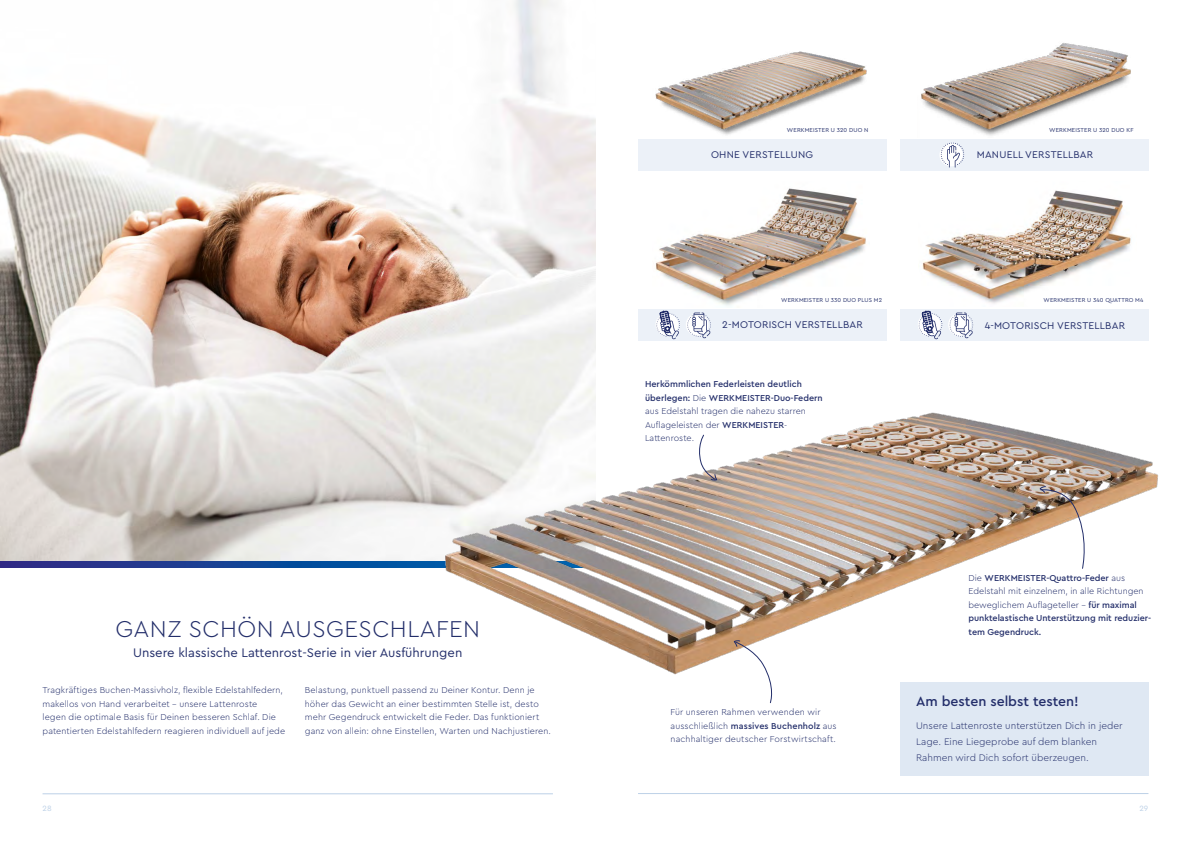
<style>
.page{position:relative;width:1191px;height:842px;background:#fff}
.page>*{position:absolute;margin:0;border:0;box-sizing:border-box;transform-origin:0 0}
.t1{font:300 24px "Cera PRO";letter-spacing:.02em;color:#232e6a}
.t2{font:500 14px "Cera PRO";color:#232e6a}
.t3{font:13px "Cera PRO";color:#232e6a}
.t4{font:10.2px "Cera PRO";letter-spacing:.02em;color:#232e6a}
.t5{font:300 10px/16px "Cera PRO";color:#232e6a}
.t6{font:300 9px/13.5px "Cera PRO";letter-spacing:.01em;color:#232e6a}
.t7{font:500 9px/13.5px "Cera PRO";color:#232e6a}
.t8{font:8px "Cera PRO";color:#bdd1e7}
.t9{font:6px "Cera PRO";letter-spacing:.02em;color:#232e6a}
.s1{font-weight:300}
.s2{font-weight:500}
</style>
<div class="page">
<img style="left:655px;top:51px;width:212px;height:84px">
<img style="left:0;top:0;width:595px;height:561px">
<hr style="left:638px;top:793px;width:510px;height:1px;background:#bdd1e7">
<hr style="left:43px;top:794px;width:510px;height:1px;background:#bdd1e7">
<svg style="left:0;top:561px;width:439px;height:6px;background:#154194"></svg>
<img style="left:439px;top:360px;width:719px;height:323px">
<svg style="left:733px;top:640px;width:43px;height:64px"></svg>
<img style="left:656px;top:188px;width:210px;height:118px">
<img style="left:922px;top:190px;width:210px;height:114px">
<div style="left:638px;top:309px;width:248px;height:31px;background:#ecf1f8"></div>
<div style="left:900px;top:309px;width:248px;height:31px;background:#ecf1f8"></div>
<svg style="left:918px;top:310px;width:24px;height:30px"></svg>
<div style="left:655px;top:313px;width:23px;height:23px;background:#f2f5fa;border-radius:50%"></div>
<svg style="left:656px;top:310px;width:24px;height:30px"></svg>
<div style="left:948px;top:313px;width:23px;height:23px;background:#f8fafc;border-radius:50%"></div>
<svg style="left:949px;top:313px;width:24px;height:25px"></svg>
<div style="left:686px;top:313px;width:22px;height:23px;background:#fff;border-radius:50%"></div>
<svg style="left:687px;top:313px;width:24px;height:25px"></svg>
<div style="left:638px;top:139px;width:248px;height:31px;background:#ecf1f8"></div>
<div style="left:900px;top:139px;width:248px;height:31px;background:#ecf1f8"></div>
<div style="left:939px;top:143px;width:23px;height:23px;background:#f4f7fb;border-radius:50%"></div>
<svg style="left:940px;top:142px;width:24px;height:26px"></svg>
<img style="left:921px;top:43px;width:210px;height:93px">
<img style="left:1038px;top:486px;width:51px;height:83px">
<svg style="left:696px;top:434px;width:22px;height:46px"></svg>
<div style="left:900px;top:682px;width:248px;height:93px;background:#dfe8f3"></div>
<p class="t9" style="left:787px;top:126px;width:83px">WERKMEISTER U 320 DUO N</p>
<p class="t9" style="left:1049px;top:126px;width:86px">WERKMEISTER U 320 DUO KF</p>
<p class="t4" style="left:711px;top:148px;width:103px">OHNE VERSTELLUNG</p>
<p class="t4" style="left:976px;top:148px;width:118px">MANUELL VERSTELLBAR</p>
<p class="t9" style="left:781px;top:296px;width:102px">WERKMEISTER U 330 DUO PLUS M2</p>
<p class="t9" style="left:1043px;top:296px;width:101px">WERKMEISTER U 340 QUATTRO M4</p>
<p class="t4" style="left:722px;top:318px;width:142px">2-MOTORISCH VERSTELLBAR</p>
<p class="t4" style="left:984px;top:318px;width:142px">4-MOTORISCH VERSTELLBAR</p>
<h1 class="t1" style="left:115px;top:613px;width:366px">GANZ SCHÖN AUSGESCHLAFEN</h1>
<h3 class="t3" style="left:133px;top:644px;width:331px">Unsere klassische Lattenrost-Serie in vier Ausführungen</h3>
<p class="t6" style="left:43px;top:683px;width:244px">Tragkräftiges Buchen-Massivholz, flexible Edelstahlfedern, makellos von Hand verarbeitet – unsere Lattenroste<br>legen die optimale Basis für Deinen besseren Schlaf. Die patentierten Edelstahlfedern reagieren individuell auf jede</p>
<p class="t6" style="left:305px;top:683px;width:248px">Belastung, punktuell passend zu Deiner Kontur. Denn je höher das Gewicht an einer bestimmten Stelle ist, desto mehr Gegendruck entwickelt die Feder. Das funktioniert ganz von allein: ohne Einstellen, Warten und Nachjustieren.</p>
<p class="t7" style="left:645px;top:377px;width:179px">Herkömmlichen Federleisten deutlich überlegen: <span class="s1">Die</span> WERKMEISTER-Duo-Federn <span class="s1">aus Edelstahl tragen die nahezu starren Auflageleisten der</span> WERKMEISTER<span class="s1">-Lattenroste.</span></p>
<p class="t6" style="left:670px;top:705px;width:168px">Für unseren Rahmen verwenden wir ausschließlich <span class="s2">massives Buchenholz</span> aus nachhaltiger deutscher Forstwirtschaft.</p>
<p class="t7" style="left:968px;top:570px;width:184px"><span class="s1">Die</span> WERKMEISTER-Quattro-Feder <span class="s1">aus Edelstahl mit einzelnem, in alle Richtungen beweglichem Auflageteller –</span> für maximal punktelastische Unterstützung mit reduzier&shy;tem Gegendruck.</p>
<h2 class="t2" style="left:916px;top:692px;width:164px">Am besten selbst testen!</h2>
<p class="t5" style="left:916px;top:717px;width:208px">Unsere Lattenroste unterstützen Dich in jeder<br>Lage. Eine Liegeprobe auf dem blanken<br>Rahmen wird Dich sofort überzeugen.</p>
<p class="t8" style="left:43px;top:803px;width:11px">28</p>
<p class="t8" style="left:1139px;top:803px;width:11px">29</p>
</div>
